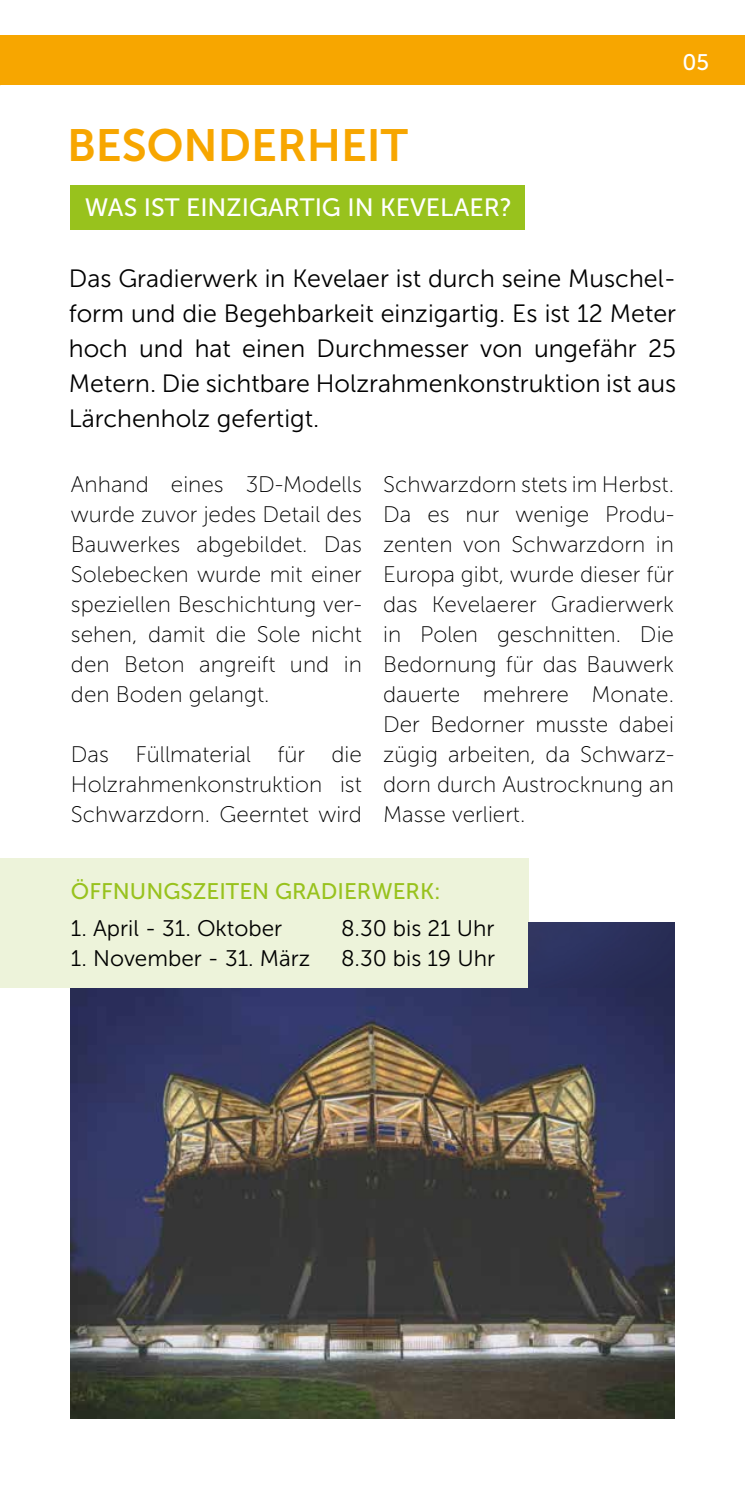
<style>
.page{position:relative;width:745px;height:1489px;background:#fff}
.page>*{position:absolute;margin:0;border:0;box-sizing:border-box;transform-origin:0 0}
.t1{font:45px "Museo Sans 700";color:#f7a600}
.t2{font:25px/35px "Museo Sans 300";color:#000;text-align:justify}
.t3{font:25px "Museo Sans 500";color:#fff}
.t4{font:22.5px/30px "Museo Sans 100";color:#000;text-align:justify}
.t5{font:22.5px "Museo Sans 300";color:#000}
.t6{font:22.5px "Museo Sans 500";color:#98c21d}
</style>
<div class="page">
<div style="left:0;top:35px;width:744px;height:50px;background:#f7a600"></div>
<div style="left:71px;top:185px;width:453px;height:44px;background:#98c21d"></div>
<img style="left:71px;top:987px;width:602px;height:430px">
<div style="left:0;top:858px;width:528px;height:129px;background:#edf3da"></div>
<img style="left:528px;top:922px;width:145px;height:65px">
<h1 class="t1" style="left:67px;top:121px;width:342px">BESONDERHEIT</h1>
<p class="t3" style="left:85px;top:193px;width:428px">WAS IST EINZIGARTIG IN KEVELAER?</p>
<p class="t2" style="left:69px;top:261px;width:608px">Das Gradierwerk in Kevelaer ist durch seine Muschel&shy;form und die Begehbarkeit einzigartig. Es ist 12 Meter hoch und hat einen Durchmesser von ungefähr 25<br>Metern. Die sichtbare Holzrahmenkonstruktion ist aus Lärchenholz gefertigt.</p>
<p class="t4" style="left:71px;top:469px;width:292px">Anhand eines 3D-Modells wurde zuvor jedes Detail des Bauwerkes abgebildet. Das Solebecken wurde mit einer speziellen Beschichtung ver&shy;sehen, damit die Sole nicht den Beton angreift und in den Boden gelangt.</p>
<p class="t4" style="left:71px;top:739px;width:292px">Das Füllmaterial für die Holzrahmenkonstruktion ist Schwarzdorn. Geerntet wird</p>
<p class="t4" style="left:383px;top:469px;width:292px">Schwarzdorn stets im Herbst.<br>Da es nur wenige Produ&shy;zenten von Schwarzdorn in Europa gibt, wurde dieser für das Kevelaerer Gradierwerk in Polen geschnitten. Die Bedornung für das Bauwerk dauerte mehrere Monate.<br>Der Bedorner musste dabei zügig arbeiten, da Schwarz&shy;dorn durch Austrocknung an Masse verliert.</p>
<p class="t6" style="left:71px;top:878px;width:371px">ÖFFNUNGSZEITEN GRADIERWERK:</p>
<p class="t5" style="left:71px;top:915px;width:212px">1. April - 31. Oktober</p>
<p class="t5" style="left:341px;top:915px;width:154px">8.30 bis 21 Uhr</p>
<p class="t5" style="left:71px;top:945px;width:240px">1. November - 31. März</p>
<p class="t5" style="left:341px;top:945px;width:155px">8.30 bis 19 Uhr</p>
</div>
